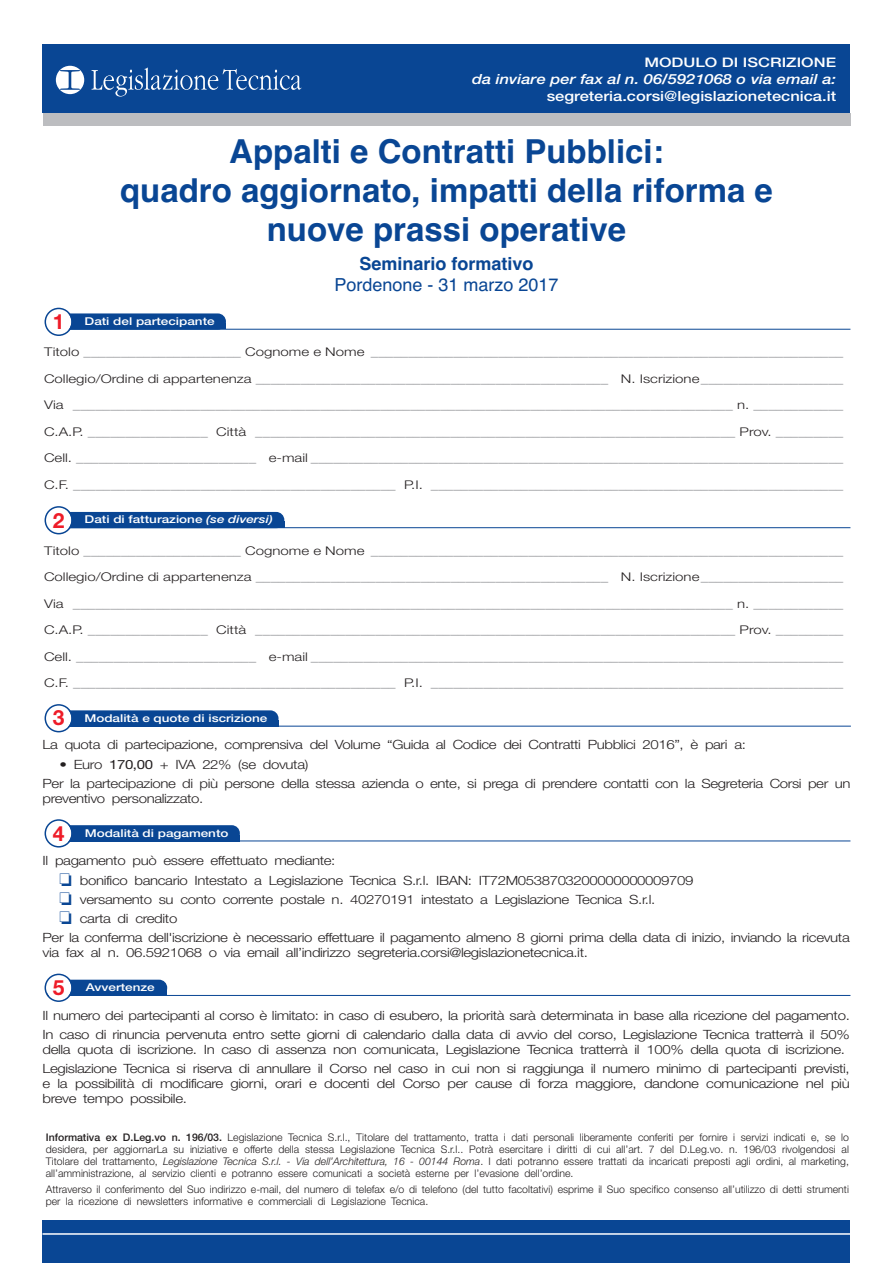
<style>
.page{position:relative;width:893px;height:1263px;background:#fff}
.page>*{position:absolute;margin:0;border:0;box-sizing:border-box;transform-origin:0 0}
.t1{font:700 33px/38.7px "Helvetica";color:#094694;text-align:center}
.t2{font:700 21px "Helvetica Neue";color:#ee1c28}
.t3{font:18px "Helvetica";color:#094694}
.t4{font:700 18px "Helvetica";color:#094694}
.t5{font:italic 500 14.1px "Helvetica Neue";color:#fff;scale:1.18 1}
.t6{font:500 14.1px "Helvetica Neue";color:#fff;scale:1.18 1}
.t7{font:500 13.2px "Helvetica Neue";color:#fff;scale:1.25 1}
.t8{font:300 12.75px/19.2px "Helvetica Neue";letter-spacing:-.025em;color:#231f20;scale:1.18 1}
.t9{font:300 12px "Helvetica Neue";color:#808285;scale:1.25 1}
.t10{font:500 10.8px "Helvetica Neue";color:#fff;scale:1.25 1}
.t11{font:300 10.5px/12px "Helvetica Neue";color:#231f20;text-align:justify}
.s1{color:#231f20}
.s2{font-style:italic}
.s3{font-weight:700;font-size:21px;color:#ee1c28}
.s4{font-weight:400}
.s5{color:#094694}
.s6{font-weight:500}
</style>
<div class="page">
<div style="left:43px;top:1220px;width:807px;height:43px;background:#094694"></div>
<hr style="left:43px;top:1233px;width:807px;height:2px;background:#fff">
<div style="left:43px;top:45px;width:807px;height:68px;background:#094694"></div>
<div style="left:43px;top:113px;width:807px;height:13px;background:#bcbdc0"></div>
<svg style="left:91px;top:68px;width:210px;height:29px"></svg>
<svg style="left:56px;top:66px;width:28px;height:28px"></svg>
<hr style="left:58px;top:726px;width:793px;height:1px;background:#094694">
<div style="left:58px;top:710px;width:220px;height:17px;background:#094694;border-radius:8px"></div>
<div style="left:58px;top:720px;width:220px;height:7px;background:#094694"></div>
<svg style="left:45px;top:704px;width:28px;height:28px"></svg>
<hr style="left:61px;top:840px;width:789px;height:1px;background:#094694">
<div style="left:61px;top:825px;width:179px;height:16px;background:#094694;border-radius:8px"></div>
<div style="left:50px;top:835px;width:190px;height:6px;background:#094694"></div>
<svg style="left:45px;top:819px;width:28px;height:28px"></svg>
<hr style="left:61px;top:995px;width:789px;height:1px;background:#094694">
<div style="left:54px;top:980px;width:113px;height:16px;background:#094694;border-radius:8px"></div>
<div style="left:47px;top:989px;width:120px;height:7px;background:#094694"></div>
<svg style="left:45px;top:974px;width:28px;height:28px"></svg>
<hr style="left:58px;top:329px;width:792px;height:1px;background:#094694">
<div style="left:58px;top:313px;width:168px;height:17px;background:#094694;border-radius:8px"></div>
<div style="left:70px;top:323px;width:156px;height:6px;background:#094694"></div>
<svg style="left:45px;top:308px;width:28px;height:28px"></svg>
<hr style="left:58px;top:527px;width:792px;height:1px;background:#094694">
<div style="left:58px;top:512px;width:226px;height:16px;background:#094694;border-radius:8px"></div>
<div style="left:58px;top:521px;width:226px;height:7px;background:#094694"></div>
<svg style="left:45px;top:506px;width:28px;height:28px"></svg>
<p class="t7" style="left:644px;top:58px;width:155px">MODULO DI ISCRIZIONE</p>
<p class="t5" style="left:472px;top:74px;width:310px">da inviare per fax al n. 06/5921068 o via email a:</p>
<p class="t6" style="left:547px;top:91px;width:247px">segreteria.corsi@legislazionetecnica.it</p>
<h1 class="t1" style="left:120px;top:132px;width:654px">Appalti e Contratti Pubblici:<br>quadro aggiornato, impatti della riforma e nuove prassi operative</h1>
<h3 class="t4" style="left:359px;top:253px;width:176px">Seminario formativo</h3>
<h3 class="t3" style="left:334px;top:274px;width:226px">Pordenone - 31 marzo 2017</h3>
<h2 class="t2" style="left:53px;top:309px;width:13px">1</h2>
<p class="t10" style="left:85px;top:317px;width:106px">Dati del partecipante</p>
<p class="t9" style="left:44px;top:344px;width:641px"><span class="s1">Titolo</span> _____________________ <span class="s1">Cognome e Nome</span> _______________________________________________________________</p>
<p class="t9" style="left:44px;top:371px;width:641px"><span class="s1">Collegio/Ordine di appartenenza</span> _______________________________________________ <span class="s1">N. Iscrizione</span>___________________</p>
<p class="t9" style="left:44px;top:397px;width:641px"><span class="s1">Via</span> ________________________________________________________________________________________ <span class="s1">n.</span> ____________</p>
<p class="t9" style="left:44px;top:424px;width:641px"><span class="s1">C.A.P.</span> ________________ <span class="s1">Città</span> ________________________________________________________________ <span class="s1">Prov.</span> _________</p>
<p class="t9" style="left:44px;top:450px;width:641px"><span class="s1">Cell.</span> ________________________ <span class="s1">e-mail</span> _______________________________________________________________________</p>
<p class="t9" style="left:44px;top:477px;width:641px"><span class="s1">C.F.</span> ___________________________________________ <span class="s1">P.I.</span> _______________________________________________________</p>
<h2 class="t2" style="left:53px;top:507px;width:13px">2</h2>
<p class="t10" style="left:85px;top:515px;width:152px">Dati di fatturazione <span class="s2">(se diversi)</span></p>
<p class="t9" style="left:44px;top:543px;width:641px"><span class="s1">Titolo</span> _____________________ <span class="s1">Cognome e Nome</span> _______________________________________________________________</p>
<p class="t9" style="left:44px;top:569px;width:641px"><span class="s1">Collegio/Ordine di appartenenza</span> _______________________________________________ <span class="s1">N. Iscrizione</span>___________________</p>
<p class="t9" style="left:44px;top:596px;width:641px"><span class="s1">Via</span> ________________________________________________________________________________________ <span class="s1">n.</span> ____________</p>
<p class="t9" style="left:44px;top:622px;width:641px"><span class="s1">C.A.P.</span> ________________ <span class="s1">Città</span> ________________________________________________________________ <span class="s1">Prov.</span> _________</p>
<p class="t9" style="left:44px;top:649px;width:641px"><span class="s1">Cell.</span> ________________________ <span class="s1">e-mail</span> _______________________________________________________________________</p>
<p class="t9" style="left:44px;top:675px;width:641px"><span class="s1">C.F.</span> ___________________________________________ <span class="s1">P.I.</span> _______________________________________________________</p>
<p class="t10" style="left:53px;top:714px;width:173px"><span class="s3">3</span> Modalità e quote di iscrizione</p>
<p class="t8" style="left:43px;top:736px;width:598px">La quota di partecipazione, comprensiva del Volume “Guida al Codice dei Contratti Pubblici 2016”, è pari a:</p>
<p class="t8" style="left:43px;top:755px;width:686px;text-indent:17px">• Euro <span class="s4">170,00</span> + IVA 22% (se dovuta)<br>Per la partecipazione di più persone della stessa azienda o ente, si prega di prendere contatti con la Segreteria Corsi per un</p>
<p class="t8" style="left:43px;top:790px;width:138px">preventivo personalizzato.</p>
<h2 class="t2" style="left:53px;top:820px;width:13px">4</h2>
<p class="t10" style="left:85px;top:829px;width:117px">Modalità di pagamento</p>
<p class="t8" style="left:43px;top:851px;width:250px">Il pagamento può essere effettuato mediante:</p>
<p class="t8" style="left:60px;top:870px;width:539px"><span class="s5">❏</span> bonifico bancario Intestato a Legislazione Tecnica S.r.l. IBAN: IT72M0538703200000000009709</p>
<p class="t8" style="left:60px;top:889px;width:506px"><span class="s5">❏</span> versamento su conto corrente postale n. 40270191 intestato a Legislazione Tecnica S.r.l.</p>
<p class="t8" style="left:60px;top:909px;width:101px"><span class="s5">❏</span> carta di credito</p>
<p class="t8" style="left:43px;top:929px;width:686px">Per la conferma dell'iscrizione è necessario effettuare il pagamento almeno 8 giorni prima della data di inizio, inviando la ricevuta</p>
<p class="t8" style="left:43px;top:944px;width:464px">via fax al n. 06.5921068 o via email all’indirizzo segreteria.corsi@legislazionetecnica.it.</p>
<h2 class="t2" style="left:53px;top:974px;width:13px">5</h2>
<p class="t10" style="left:86px;top:983px;width:57px">Avvertenze</p>
<p class="t8" style="left:43px;top:1007px;width:686px">Il numero dei partecipanti al corso è limitato: in caso di esubero, la priorità sarà determinata in base alla ricezione del pagamento.<br>In caso di rinuncia pervenuta entro sette giorni di calendario dalla data di avvio del corso, Legislazione Tecnica tratterrà il 50%</p>
<p class="t8" style="left:43px;top:1041px;width:686px">della quota di iscrizione. In caso di assenza non comunicata, Legislazione Tecnica tratterrà il 100% della quota di iscrizione.<br>Legislazione Tecnica si riserva di annullare il Corso nel caso in cui non si raggiunga il numero minimo di partecipanti previsti,</p>
<p class="t8" style="left:42px;top:1077px;width:686px;line-height:15px">e la possibilità di modificare giorni, orari e docenti del Corso per cause di forza maggiore, dandone comunicazione nel più breve tempo possibile.</p>
<p class="t11" style="left:46px;top:1131px;width:805px"><span class="s6">Informativa ex D.Leg.vo n. 196/03.</span> Legislazione Tecnica S.r.l., Titolare del trattamento, tratta i dati personali liberamente conferiti per fornire i servizi indicati e, se lo desidera, per aggiornarLa su iniziative e offerte della stessa Legislazione Tecnica S.r.l.. Potrà esercitare i diritti di cui all’art. 7 del D.Leg.vo. n. 196/03 rivolgendosi al Titolare del trattamento, <span class="s2">Legislazione Tecnica S.r.l. - Via dell’Architettura, 16 - 00144 Roma</span>. I dati potranno essere trattati da incaricati preposti agli ordini, al marketing, all’amministrazione, al servizio clienti e potranno essere comunicati a società esterne per l’evasione dell’ordine.</p>
<p class="t11" style="left:46px;top:1183px;width:805px">Attraverso il conferimento del Suo indirizzo e-mail, del numero di telefax e/o di telefono (del tutto facoltativi) esprime il Suo specifico consenso all’utilizzo di detti strumenti per la ricezione di newsletters informative e commerciali di Legislazione Tecnica.</p>
</div>
